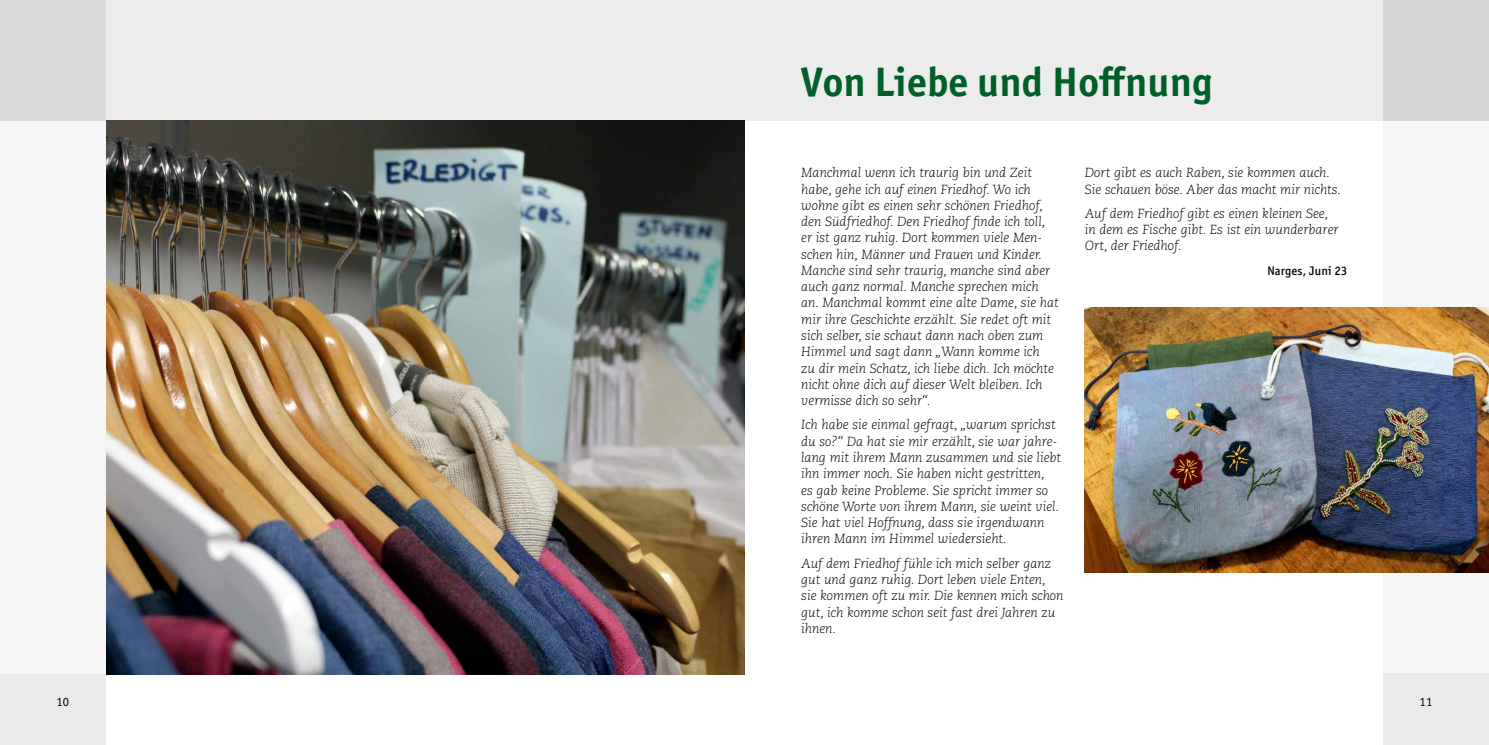
<style>
.page{position:relative;width:1489px;height:745px;background:#fff}
.page>*{position:absolute;margin:0;border:0;box-sizing:border-box;transform-origin:0 0}
.t1{font:700 41.25px "Officina Sans ITC Pro";letter-spacing:.005em;color:#005f28}
.t2{font:italic 300 13.12px/16.2px "Caecilia LT Pro 46";color:#000}
.t3{font:500 12.5px "Officina Sans ITC Pro";letter-spacing:.01em;color:#000}
.t4{font:12.5px "Officina Sans ITC Pro";color:#000}
</style>
<div class="page">
<div style="left:1382px;top:0;width:106px;height:744px;background:#f6f6f6"></div>
<div style="left:0;top:0;width:1488px;height:121px;background:#ececec"></div>
<div style="left:1382px;top:0;width:106px;height:120px;background:#d4d5d5"></div>
<div style="left:0;top:0;width:106px;height:744px;background:#f6f6f6"></div>
<div style="left:1382px;top:673px;width:106px;height:71px;background:#eaeaea"></div>
<div style="left:0;top:0;width:106px;height:121px;background:#dadbdb"></div>
<div style="left:0;top:673px;width:106px;height:71px;background:#eaeaea"></div>
<img style="left:106px;top:120px;width:638px;height:553px">
<img style="left:1084px;top:307px;width:404px;height:264px">
<h1 class="t1" style="left:801px;top:56px;width:413px">Von Liebe und Hoffnung</h1>
<p class="t2" style="left:801px;top:164px;width:259px">Manchmal wenn ich traurig bin und Zeit habe, gehe ich auf einen Friedhof. Wo ich wohne gibt es einen sehr schönen Friedhof, den Südfriedhof. Den Friedhof finde ich toll, er ist ganz ruhig. Dort kommen viele Men&shy;schen hin, Männer und Frauen und Kinder.<br>Manche sind sehr traurig, manche sind aber auch ganz normal. Manche sprechen mich an. Manchmal kommt eine alte Dame, sie hat mir ihre Geschichte erzählt. Sie redet oft mit sich selber, sie schaut dann nach oben zum Himmel und sagt dann „Wann komme ich<br>zu dir mein Schatz, ich liebe dich. Ich möchte nicht ohne dich auf dieser Welt bleiben. Ich vermisse dich so sehr“.</p>
<p class="t2" style="left:801px;top:416px;width:261px">Ich habe sie einmal gefragt, „warum sprichst du so?“ Da hat sie mir erzählt, sie war jahre&shy;lang mit ihrem Mann zusammen und sie liebt ihn immer noch. Sie haben nicht gestritten,<br>es gab keine Probleme. Sie spricht immer so schöne Worte von ihrem Mann, sie weint viel.<br>Sie hat viel Hoffnung, dass sie irgendwann ihren Mann im Himmel wiedersieht.</p>
<p class="t2" style="left:801px;top:554px;width:264px">Auf dem Friedhof fühle ich mich selber ganz gut und ganz ruhig. Dort leben viele Enten, sie kommen oft zu mir. Die kennen mich schon gut, ich komme schon seit fast drei Jahren zu ihnen.</p>
<p class="t2" style="left:1084px;top:164px;width:258px">Dort gibt es auch Raben, sie kommen auch.<br>Sie schauen böse. Aber das macht mir nichts.</p>
<p class="t2" style="left:1084px;top:205px;width:255px">Auf dem Friedhof gibt es einen kleinen See, in dem es Fische gibt. Es ist ein wunderbarer<br>Ort, der Friedhof.</p>
<p class="t3" style="left:1267px;top:263px;width:81px">Narges, Juni 23</p>
<p class="t4" style="left:56px;top:694px;width:14px">10</p>
<p class="t4" style="left:1419px;top:694px;width:14px">11</p>
</div>
